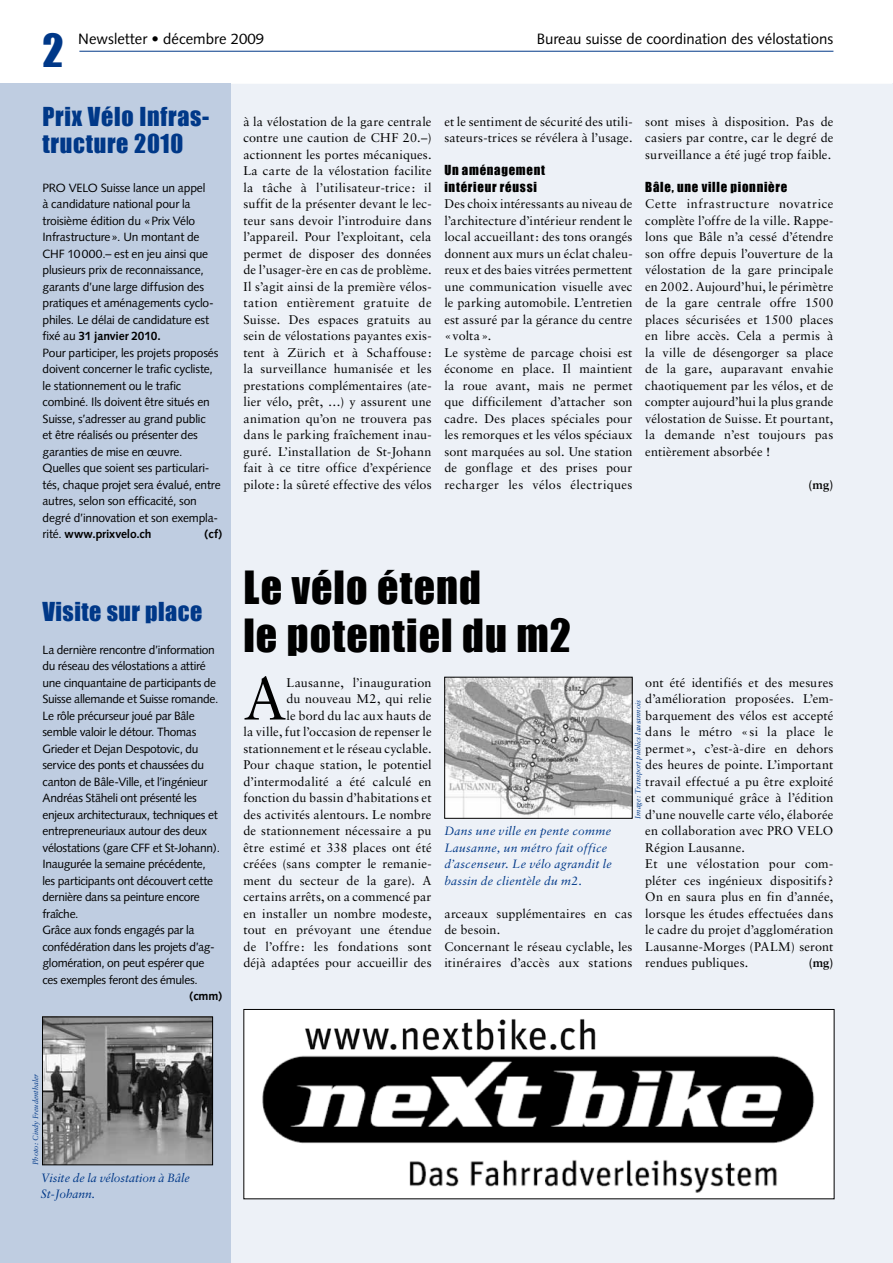
<style>
.page{position:relative;width:893px;height:1263px;background:#fff}
.page>*{position:absolute;margin:0;border:0;box-sizing:border-box;transform-origin:0 0}
.t1{font:59.85px "Sabon";color:#000}
.t2{font:42px/48px "Impact";letter-spacing:.025em;color:#000}
.t3{font:42px "Impact";color:#003888}
.t4{font:24px/27px "Impact";letter-spacing:.03em;color:#003888}
.t5{font:15px "Syntax";color:#000}
.t6{font:12.75px/16.5px "Impact";letter-spacing:.055em;color:#000}
.t7{font:12.6px/16.5px "Sabon";letter-spacing:.01em;color:#000}
.t8{font:700 12.6px "Sabon";color:#000}
.t9{font:12px/16.5px "Syntax";letter-spacing:-.02em;color:#000}
.t10{font:italic 12px/16.5px "Sabon";letter-spacing:.02em;color:#003888}
.t11{font:italic 12px/16.5px "Sabon";letter-spacing:-.005em;color:#003888}
.t12{font:700 12px "Syntax";color:#000}
.t13{font:italic 7.5px "Sabon";color:#003888}
.s1{font-weight:700}
</style>
<div class="page">
<div style="left:0;top:83px;width:893px;height:1180px;background:#edf1f7"></div>
<svg style="left:79px;top:50px;width:755px;height:2px"></svg>
<hr style="left:79px;top:51px;width:754px;height:1px;background:#003888">
<div style="left:0;top:83px;width:231px;height:1180px;background:#bfcde1"></div>
<img style="left:446px;top:679px;width:185px;height:138px">
<div style="left:444px;top:677px;width:189px;height:142px;border:1px solid #000"></div>
<img style="left:44px;top:1019px;width:167px;height:144px">
<div style="left:42px;top:1017px;width:171px;height:148px;border:1px solid #000"></div>
<img style="left:249px;top:1011px;width:580px;height:186px">
<div style="left:243px;top:1009px;width:591px;height:190px;border:1px solid #000"></div>
<h2 class="t3" style="left:43px;top:25px;width:23px">2</h2>
<p class="t5" style="left:78px;top:30px;width:187px">Newsletter • décembre 2009</p>
<p class="t5" style="left:537px;top:30px;width:298px">Bureau suisse de coordination des vélostations</p>
<h3 class="t4" style="left:43px;top:102px;width:168px">Prix Vélo Infras&shy;tructure 2010</h3>
<p class="t9" style="left:43px;top:179px;width:180px">PRO VELO Suisse lance un appel<br>à candidature national pour la troisième édition du «Prix Vélo<br>Infrastructure». Un montant de<br>CHF 10000.– est en jeu ainsi que plusieurs prix de reconnaissance, garants d’une large diffusion des pratiques et aménagements cyclo&shy;philes. Le délai de candidature est fixé au <span class="s1">31 janvier 2010.<br></span>Pour participer, les projets proposés doivent concerner le trafic cycliste, le stationnement ou le trafic combiné. Ils doivent être situés en<br>Suisse, s’adresser au grand public<br>et être réalisés ou présenter des garanties de mise en œuvre.<br>Quelles que soient ses particulari&shy;tés, chaque projet sera évalué, entre autres, selon son efficacité, son degré d’innovation et son exempla&shy;rité. <span class="s1">www.prixvelo.ch</span></p>
<p class="t12" style="left:205px;top:527px;width:19px">(cf)</p>
<h3 class="t4" style="left:43px;top:597px;width:161px">Visite sur place</h3>
<p class="t9" style="left:43px;top:641px;width:179px">La dernière rencontre d’information du réseau des vélostations a attiré une cinquantaine de participants de Suisse allemande et Suisse romande.<br>Le rôle précurseur joué par Bâle semble valoir le détour. Thomas Grieder et Dejan Despotovic, du service des ponts et chaussées du canton de Bâle-Ville, et l’ingénieur Andréas Stäheli ont présenté les enjeux architecturaux, techniques et entrepreneuriaux autour des deux vélostations (gare CFF et St-Johann).<br>Inaugurée la semaine précédente, les participants ont découvert cette dernière dans sa peinture encore fraîche.<br>Grâce aux fonds engagés par la confédération dans les projets d’ag&shy;glomération, on peut espérer que ces exemples feront des émules.</p>
<p class="t12" style="left:190px;top:989px;width:34px">(cmm)</p>
<p class="t7" style="left:243px;top:113px;width:190px;text-align:justify">à la vélostation de la gare centrale contre une caution de CHF 20.–) actionnent les portes mécaniques.<br>La carte de la vélostation facilite la tâche à l’utilisateur-trice: il suffit de la présenter devant le lec&shy;teur sans devoir l’introduire dans l’appareil. Pour l’exploitant, cela permet de disposer des données de l’usager-ère en cas de problème.<br>Il s’agit ainsi de la première vélos&shy;tation entièrement gratuite de Suisse. Des espaces gratuits au sein de vélostations payantes exis&shy;tent à Zürich et à Schaffouse: la surveillance humanisée et les prestations complémentaires (ate&shy;lier vélo, prêt, …) y assurent une animation qu’on ne trouvera pas dans le parking fraîchement inau&shy;guré. L’installation de St-Johann fait à ce titre office d’expérience pilote: la sûreté effective des vélos</p>
<p class="t7" style="left:444px;top:113px;width:190px">et le sentiment de sécurité des utili&shy;sateurs-trices se révélera à l’usage.</p>
<p class="t6" style="left:444px;top:162px;width:102px">Un aménagement intérieur réussi</p>
<p class="t7" style="left:444px;top:195px;width:190px">Des choix intéressants au niveau de l’architecture d’intérieur rendent le local accueillant: des tons orangés donnent aux murs un éclat chaleu&shy;reux et des baies vitrées permettent une communication visuelle avec le parking automobile. L’entretien est assuré par la gérance du centre «volta».<br>Le système de parcage choisi est économe en place. Il maintient la roue avant, mais ne permet que difficilement d’attacher son cadre. Des places spéciales pour les remorques et les vélos spéciaux sont marquées au sol. Une station de gonflage et des prises pour recharger les vélos électriques</p>
<p class="t7" style="left:645px;top:113px;width:190px;text-align:justify">sont mises à disposition. Pas de casiers par contre, car le degré de surveillance a été jugé trop faible.</p>
<p class="t6" style="left:645px;top:178px;width:144px">Bâle, une ville pionnière</p>
<p class="t7" style="left:645px;top:195px;width:190px;text-align:justify">Cette infrastructure novatrice complète l’offre de la ville. Rappe&shy;lons que Bâle n’a cessé d’étendre son offre depuis l’ouverture de la vélostation de la gare principale en 2002. Aujourd’hui, le périmètre de la gare centrale offre 1500 places sécurisées et 1500 places en libre accès. Cela a permis à la ville de désengorger sa place de la gare, auparavant envahie chaotiquement par les vélos, et de compter aujourd’hui la plus grande vélostation de Suisse. Et pourtant, la demande n’est toujours pas entièrement absorbée !</p>
<p class="t8" style="left:809px;top:476px;width:26px">(mg)</p>
<h2 class="t2" style="left:243px;top:563px;width:329px">Le vélo étend<br>le potentiel du m2</h2>
<h1 class="t1" style="left:243px;top:663px;width:45px">A</h1>
<p class="t7" style="left:243px;top:674px;width:190px;text-align:right">Lausanne, l’inauguration<br>du nouveau M2, qui relie<br>le bord du lac aux hauts de<br>la ville, fut l’occasion de repenser le stationnement et le réseau cyclable.<br>Pour chaque station, le potentiel d’intermodalité a été calculé en fonction du bassin d’habitations et des activités alentours. Le nombre de stationnement nécessaire a pu être estimé et 338 places ont été créées (sans compter le remanie&shy;ment du secteur de la gare). A certains arrêts, on a commencé par en installer un nombre modeste, tout en prévoyant une étendue de l’offre: les fondations sont déjà adaptées pour accueillir des</p>
<p class="t7" style="left:645px;top:674px;width:190px">ont été identifiés et des mesures d’amélioration proposées. L’em&shy;barquement des vélos est accepté dans le métro «si la place le permet», c’est-à-dire en dehors des heures de pointe. L’important travail effectué a pu être exploité et communiqué grâce à l’édition d’une nouvelle carte vélo, élaborée en collaboration avec PRO VELO<br>Région Lausanne.<br>Et une vélostation pour com&shy;pléter ces ingénieux dispositifs?<br>On en saura plus en fin d’année, lorsque les études effectuées dans le cadre du projet d’agglomération<br>Lausanne-Morges (PALM) seront rendues publiques.</p>
<p class="t13" style="left:633px;top:819px;width:120px;rotate:-90deg">Image: Transport publics lausannois</p>
<p class="t10" style="left:444px;top:823px;width:169px">Dans une ville en pente comme<br>Lausanne, un métro fait office d’ascenseur. Le vélo agrandit le bassin de clientèle du m2.</p>
<p class="t7" style="left:444px;top:905px;width:190px">arceaux supplémentaires en cas de besoin.<br>Concernant le réseau cyclable, les itinéraires d’accès aux stations</p>
<p class="t8" style="left:809px;top:955px;width:26px">(mg)</p>
<p class="t13" style="left:31px;top:1165px;width:93px;rotate:-90deg">Photo: Cindy Freudenthaler</p>
<p class="t11" style="left:41px;top:1169px;width:150px">Visite de la vélostation à Bâle<br>St-Johann.</p>
</div>
